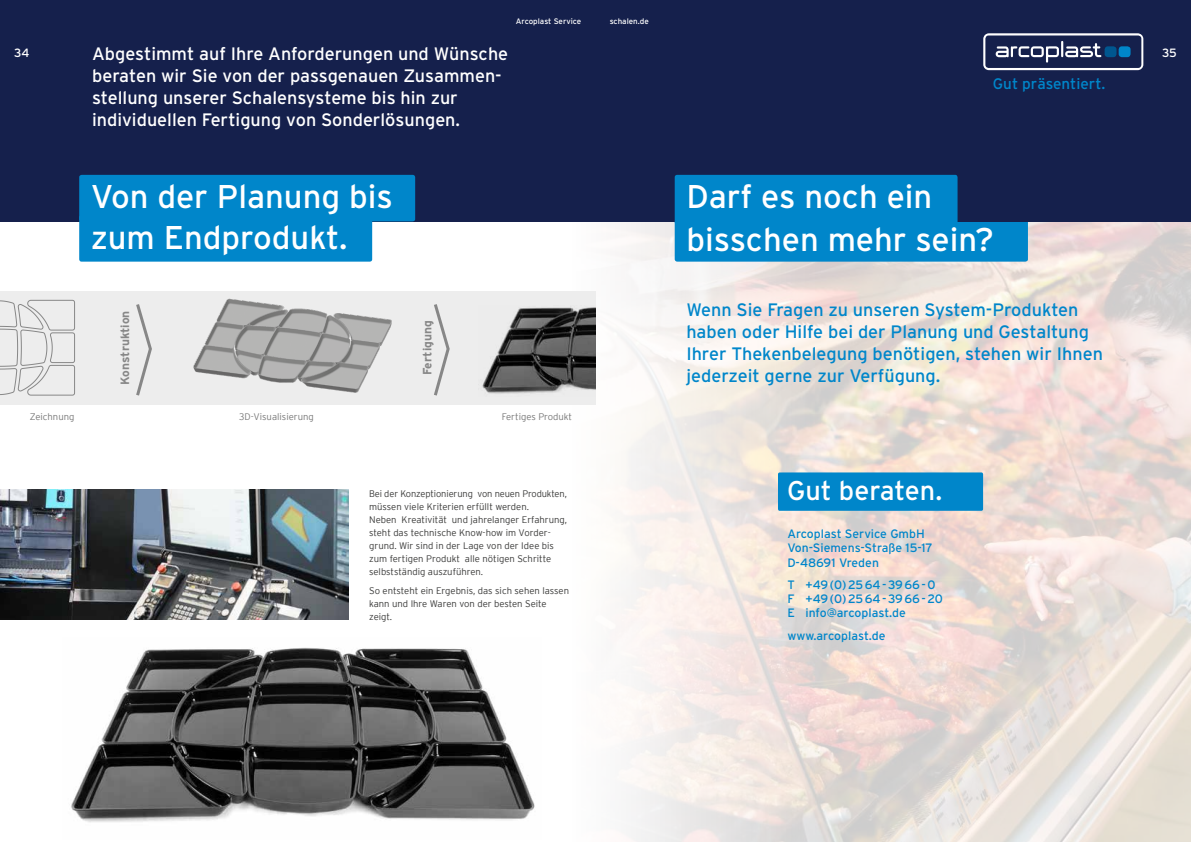
<style>
.page{position:relative;width:1191px;height:842px;background:#fff}
.page>*{position:absolute;margin:0;border:0;box-sizing:border-box;transform-origin:0 0}
.t1{font:32.9px/40.2px "Interstate";color:#fff}
.t2{font:27px "Interstate";color:#fff}
.t3{font:18px/22px "Interstate";color:#fff}
.t4{font:18px/22px "Interstate";color:#0086ca}
.t5{font:15.2px "Interstate";color:#0086ca}
.t6{font:12.2px/14.2px "Interstate";color:#0086ca}
.t7{font:700 12px "Interstate";color:#878787}
.t8{font:12px "Interstate";color:#fff}
.t9{font:300 9.5px/13px "Interstate";color:#3c3c3b}
.t10{font:300 9.5px "Interstate";color:#797979}
.t11{font:8px "Interstate";color:#fff}
</style>
<div class="page">
<img style="left:492px;top:221px;width:699px;height:621px">
<div style="left:674px;top:215px;width:354px;height:47px;background:#0086ca;border-radius:3px"></div>
<div style="left:0;top:0;width:1191px;height:221px;background:#15204c"></div>
<div style="left:0;top:291px;width:595px;height:114px;background:#ededed"></div>
<div style="left:983px;top:33px;width:160px;height:37px;background:#fff;border-radius:6px"></div>
<svg style="left:985px;top:35px;width:156px;height:33px;background:#334168"></svg>
<div style="left:778px;top:472px;width:205px;height:39px;background:#0086ca;border-radius:2px"></div>
<img style="left:482px;top:307px;width:113px;height:87px">
<img style="left:193px;top:298px;width:199px;height:95px">
<svg style="left:0;top:300px;width:75px;height:95px"></svg>
<img style="left:71px;top:638px;width:470px;height:201px">
<div style="left:79px;top:175px;width:336px;height:46px;background:#0086ca;border-radius:2px"></div>
<div style="left:79px;top:215px;width:293px;height:47px;background:#0086ca;border-radius:2px"></div>
<svg style="left:136px;top:304px;width:16px;height:92px"></svg>
<svg style="left:434px;top:304px;width:16px;height:92px"></svg>
<img style="left:0;top:490px;width:348px;height:129px">
<div style="left:674px;top:175px;width:283px;height:50px;background:#0086ca;border-radius:2px"></div>
<p class="t11" style="left:516px;top:17px;width:67px">Arcoplast Service</p>
<p class="t11" style="left:609px;top:17px;width:41px">schalen.de</p>
<h3 class="t3" style="left:92px;top:42px;width:417px">Abgestimmt auf Ihre Anforderungen und Wünsche beraten wir Sie von der passgenauen Zusammen&shy;stellung unserer Schalensysteme bis hin zur individuellen Fertigung von Sonderlösungen.</h3>
<p class="t8" style="left:14px;top:46px;width:17px">34</p>
<p class="t8" style="left:1162px;top:46px;width:16px">35</p>
<h3 class="t5" style="left:993px;top:75px;width:114px">Gut präsentiert.</h3>
<h1 class="t1" style="left:91px;top:176px;width:303px">Von der Planung bis zum Endprodukt.</h1>
<p class="t10" style="left:30px;top:411px;width:46px">Zeichnung</p>
<p class="t7" style="left:118px;top:385px;width:76px;rotate:-90deg">Konstruktion</p>
<p class="t7" style="left:420px;top:375px;width:56px;rotate:-90deg">Fertigung</p>
<p class="t10" style="left:239px;top:411px;width:76px">3D-Visualisierung</p>
<p class="t10" style="left:501px;top:411px;width:72px">Fertiges Produkt</p>
<p class="t9" style="left:369px;top:487px;width:199px">Bei der Konzeptionierung von neuen Produkten, müssen viele Kriterien erfüllt werden.<br>Neben Kreativität und jahrelanger Erfahrung, steht das technische Know-how im Vorder&shy;grund. Wir sind in der Lage von der Idee bis zum fertigen Produkt alle nötigen Schritte selbstständig auszuführen.</p>
<p class="t9" style="left:369px;top:584px;width:201px">So entsteht ein Ergebnis, das sich sehen lassen kann und Ihre Waren von der besten Seite zeigt.</p>
<h1 class="t1" style="left:686px;top:176px;width:247px">Darf es noch ein</h1>
<h1 class="t1" style="left:686px;top:219px;width:309px">bisschen mehr sein?</h1>
<h3 class="t4" style="left:686px;top:299px;width:418px">Wenn Sie Fragen zu unseren System-Produkten haben oder Hilfe bei der Planung und Gestaltung Ihrer Thekenbelegung benötigen, stehen wir Ihnen jederzeit gerne zur Verfügung.</h3>
<h2 class="t2" style="left:787px;top:475px;width:157px">Gut beraten.</h2>
<p class="t6" style="left:787px;top:527px;width:147px">Arcoplast Service GmbH<br>Von-Siemens-Straße 15-17<br>D-48691 Vreden</p>
<p class="t6" style="left:787px;top:577px;width:157px">T +49(0)2564-3966-0<br>F +49(0)2564-3966-20<br>E info@arcoplast.de</p>
<p class="t6" style="left:787px;top:628px;width:100px">www.arcoplast.de</p>
</div>
